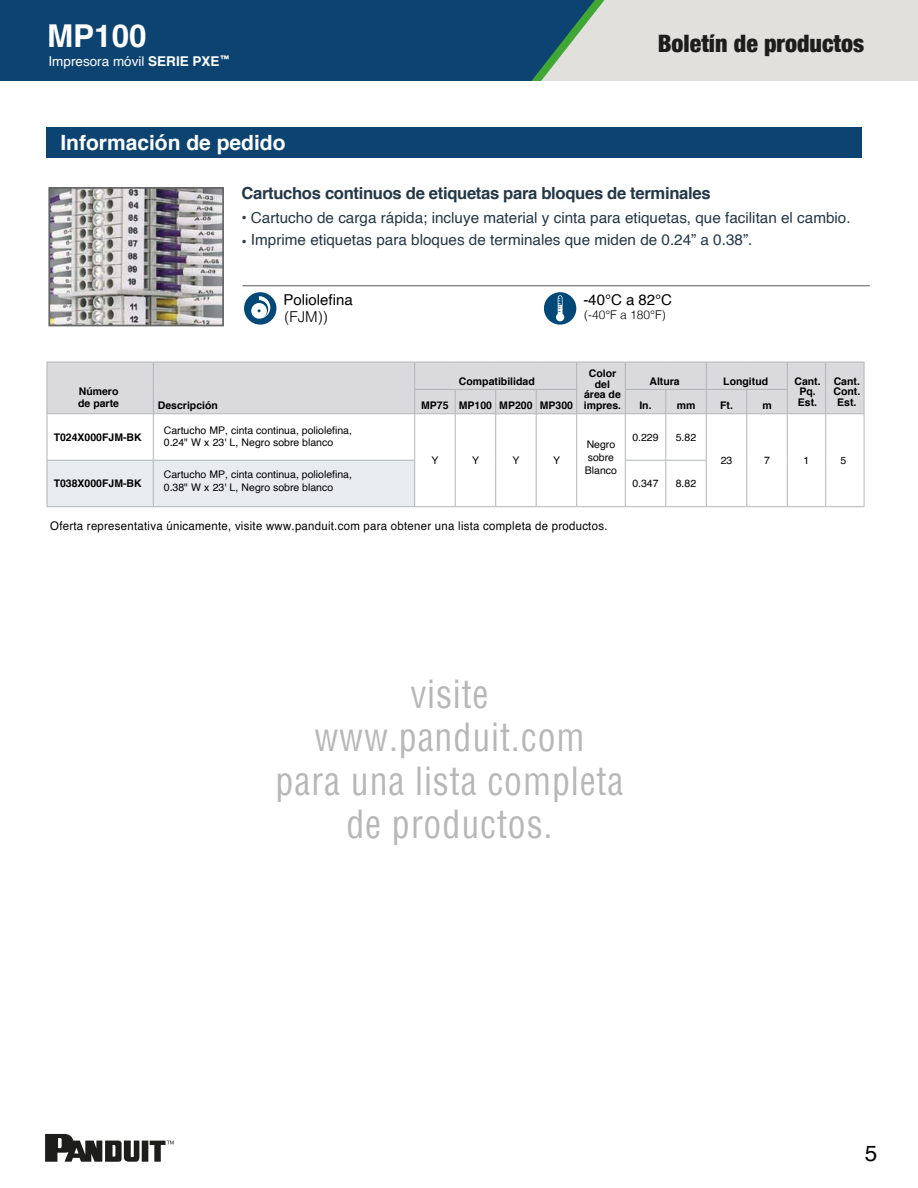
<style>
.page{position:relative;width:918px;height:1188px;background:#fff}
.page>*{position:absolute;margin:0;border:0;box-sizing:border-box;transform-origin:0 0}
.t1{font:condensed 37.95px/43.2px "Helvetica";letter-spacing:.025em;color:#b7b7b7;text-align:center;scale:.95 1}
.t2{font:700 31.5px "Helvetica";color:#fff}
.t3{font:900 condensed 24px "Helvetica Neue";color:#1d1d1b}
.t4{font:22.5px "Helvetica";color:#000}
.t5{font:700 21px "Helvetica";color:#fff}
.t6{font:700 16.65px "Helvetica";letter-spacing:-.02em;color:#243746}
.t7{font:15.3px "Helvetica";color:#243746}
.t8{font:15px "Helvetica";color:#000}
.t9{font:300 15px "Helvetica";color:#000}
.t10{font:13.5px "Helvetica";color:#fff}
.t11{font:12px "Helvetica";letter-spacing:.025em;color:#000;scale:.95 1}
.t12{font:300 12px "Helvetica";color:#000}
.t13{font:10.5px/12.6px "Helvetica";color:#000}
.t14{font:700 10.5px/10.5px "Helvetica";color:#000;text-align:center}
.s1{font-weight:700}
</style>
<div class="page">
<div style="left:0;top:0;width:918px;height:81px;background:#e1e0dd"></div>
<div style="left:0;top:0;width:595px;height:81px;background:#0c4371"></div>
<svg style="left:45px;top:1134px;width:129px;height:28px"></svg>
<div style="left:46px;top:127px;width:816px;height:31px;background:#0c4371"></div>
<hr style="left:242px;top:285px;width:628px;height:1px;background:#57595d">
<div style="left:244px;top:292px;width:32px;height:33px;background:#004877;border-radius:50%"></div>
<svg style="left:251px;top:296px;width:19px;height:23px"></svg>
<div style="left:544px;top:292px;width:32px;height:33px;background:#004877;border-radius:50%"></div>
<svg style="left:556px;top:295px;width:8px;height:26px"></svg>
<img style="left:51px;top:190px;width:170px;height:133px">
<div style="left:48px;top:187px;width:176px;height:139px;border:2px solid #636466"></div>
<svg style="left:47px;top:362px;width:818px;height:145px"></svg>
<hr style="left:787px;top:506px;width:39px;height:1px;background:#b1b4b6">
<hr style="left:826px;top:506px;width:38px;height:1px;background:#b1b4b6">
<hr style="left:577px;top:506px;width:48px;height:1px;background:#b1b4b6">
<hr style="left:496px;top:506px;width:40px;height:1px;background:#b1b4b6">
<hr style="left:536px;top:506px;width:41px;height:1px;background:#b1b4b6">
<hr style="left:455px;top:506px;width:41px;height:1px;background:#b1b4b6">
<hr style="left:455px;top:413px;width:41px;height:1px;background:#b1b4b6">
<hr style="left:496px;top:413px;width:40px;height:1px;background:#b1b4b6">
<hr style="left:536px;top:413px;width:41px;height:1px;background:#b1b4b6">
<hr style="left:495px;top:414px;width:1px;height:46px;background:#b1b4b6">
<hr style="left:495px;top:460px;width:1px;height:46px;background:#b1b4b6">
<hr style="left:536px;top:414px;width:1px;height:46px;background:#b1b4b6">
<hr style="left:576px;top:414px;width:1px;height:46px;background:#b1b4b6">
<hr style="left:536px;top:460px;width:1px;height:46px;background:#b1b4b6">
<hr style="left:576px;top:460px;width:1px;height:46px;background:#b1b4b6">
<hr style="left:577px;top:413px;width:48px;height:1px;background:#b1b4b6">
<hr style="left:625px;top:414px;width:1px;height:46px;background:#b1b4b6">
<hr style="left:625px;top:460px;width:1px;height:46px;background:#b1b4b6">
<hr style="left:787px;top:413px;width:39px;height:1px;background:#b1b4b6">
<hr style="left:826px;top:413px;width:38px;height:1px;background:#b1b4b6">
<hr style="left:864px;top:414px;width:1px;height:46px;background:#b1b4b6">
<hr style="left:864px;top:460px;width:1px;height:46px;background:#b1b4b6">
<hr style="left:825px;top:414px;width:1px;height:46px;background:#b1b4b6">
<hr style="left:825px;top:460px;width:1px;height:46px;background:#b1b4b6">
<hr style="left:415px;top:413px;width:40px;height:1px;background:#b1b4b6">
<hr style="left:415px;top:506px;width:40px;height:1px;background:#b1b4b6">
<hr style="left:414px;top:414px;width:1px;height:46px;background:#b1b4b6">
<hr style="left:455px;top:414px;width:1px;height:46px;background:#b1b4b6">
<hr style="left:414px;top:460px;width:1px;height:46px;background:#b1b4b6">
<hr style="left:455px;top:460px;width:1px;height:46px;background:#b1b4b6">
<hr style="left:706px;top:413px;width:41px;height:1px;background:#b1b4b6">
<hr style="left:706px;top:414px;width:1px;height:46px;background:#b1b4b6">
<hr style="left:706px;top:460px;width:1px;height:46px;background:#b1b4b6">
<hr style="left:747px;top:413px;width:40px;height:1px;background:#b1b4b6">
<hr style="left:746px;top:414px;width:1px;height:46px;background:#b1b4b6">
<hr style="left:787px;top:414px;width:1px;height:46px;background:#b1b4b6">
<hr style="left:746px;top:460px;width:1px;height:46px;background:#b1b4b6">
<hr style="left:787px;top:460px;width:1px;height:46px;background:#b1b4b6">
<h2 class="t2" style="left:47px;top:11px;width:101px">MP100</h2>
<p class="t10" style="left:49px;top:51px;width:183px">Impresora móvil <span class="s1">SERIE PXE</span><sup>™</sup></p>
<h3 class="t3" style="left:658px;top:29px;width:208px">Boletín de productos</h3>
<h3 class="t5" style="left:60px;top:125px;width:227px">Información de pedido</h3>
<h3 class="t6" style="left:241px;top:180px;width:471px">Cartuchos continuos de etiquetas para bloques de terminales</h3>
<h3 class="t7" style="left:241px;top:205px;width:611px">• Cartucho de carga rápida; incluye material y cinta para etiquetas, que facilitan el cambio.</h3>
<h3 class="t7" style="left:241px;top:228px;width:512px">• Imprime etiquetas para bloques de terminales que miden de 0.24” a 0.38”.</h3>
<h3 class="t8" style="left:284px;top:288px;width:71px">Poliolefina</h3>
<h3 class="t9" style="left:284px;top:307px;width:45px">(FJM))</h3>
<h3 class="t8" style="left:583px;top:288px;width:90px">-40°C a 82°C</h3>
<p class="t12" style="left:584px;top:307px;width:83px">(-40°F a 180°F)</p>
<p class="t14" style="left:584px;top:368px;width:39px">Color del área de impres.</p>
<p class="t14" style="left:78px;top:386px;width:42px;line-height:12px;text-align:left">Número de parte</p>
<p class="t14" style="left:794px;top:376px;width:28px">Cant.<br>Pq.<br>Est.</p>
<p class="t14" style="left:833px;top:376px;width:28px">Cant.<br>Cont.<br>Est.</p>
<p class="t14" style="left:459px;top:376px;width:77px">Compatibilidad</p>
<p class="t14" style="left:649px;top:376px;width:32px">Altura</p>
<p class="t14" style="left:723px;top:376px;width:46px">Longitud</p>
<p class="t14" style="left:421px;top:400px;width:153px">MP75 MP100 MP200 MP300</p>
<p class="t14" style="left:639px;top:400px;width:57px">In. mm</p>
<p class="t14" style="left:720px;top:400px;width:14px">Ft.</p>
<p class="t14" style="left:762px;top:400px;width:11px">m</p>
<p class="t14" style="left:158px;top:400px;width:62px">Descripción</p>
<p class="t13" style="left:164px;top:424px;width:190px">Cartucho MP, cinta continua, poliolefina,<br>0.24" W x 23' L, Negro sobre blanco</p>
<p class="t13" style="left:164px;top:469px;width:190px">Cartucho MP, cinta continua, poliolefina,<br>0.38" W x 23' L, Negro sobre blanco</p>
<p class="t14" style="left:54px;top:432px;width:90px">T024X000FJM-BK</p>
<p class="t13" style="left:632px;top:431px;width:28px">0.229</p>
<p class="t13" style="left:676px;top:431px;width:22px">5.82</p>
<p class="t13" style="left:585px;top:439px;width:34px">Negro sobre<br>Blanco</p>
<p class="t13" style="left:432px;top:455px;width:9px">Y</p>
<p class="t13" style="left:472px;top:455px;width:9px">Y</p>
<p class="t13" style="left:513px;top:455px;width:9px">Y</p>
<p class="t13" style="left:553px;top:455px;width:9px">Y</p>
<p class="t14" style="left:54px;top:479px;width:90px">T038X000FJM-BK</p>
<p class="t13" style="left:632px;top:478px;width:28px">0.347</p>
<p class="t13" style="left:676px;top:478px;width:22px">8.82</p>
<p class="t11" style="left:50px;top:517px;width:588px">Oferta representativa únicamente, visite www.panduit.com para obtener una lista completa de productos.</p>
<p class="t13" style="left:721px;top:455px;width:13px">23</p>
<p class="t13" style="left:764px;top:455px;width:7px">7</p>
<p class="t13" style="left:804px;top:455px;width:7px">1</p>
<p class="t13" style="left:840px;top:455px;width:7px">5</p>
<h1 class="t1" style="left:276px;top:672px;width:368px">visite www.panduit.com<br>para una lista completa de productos.</h1>
<h3 class="t4" style="left:865px;top:1136px;width:14px">5</h3>
</div>
